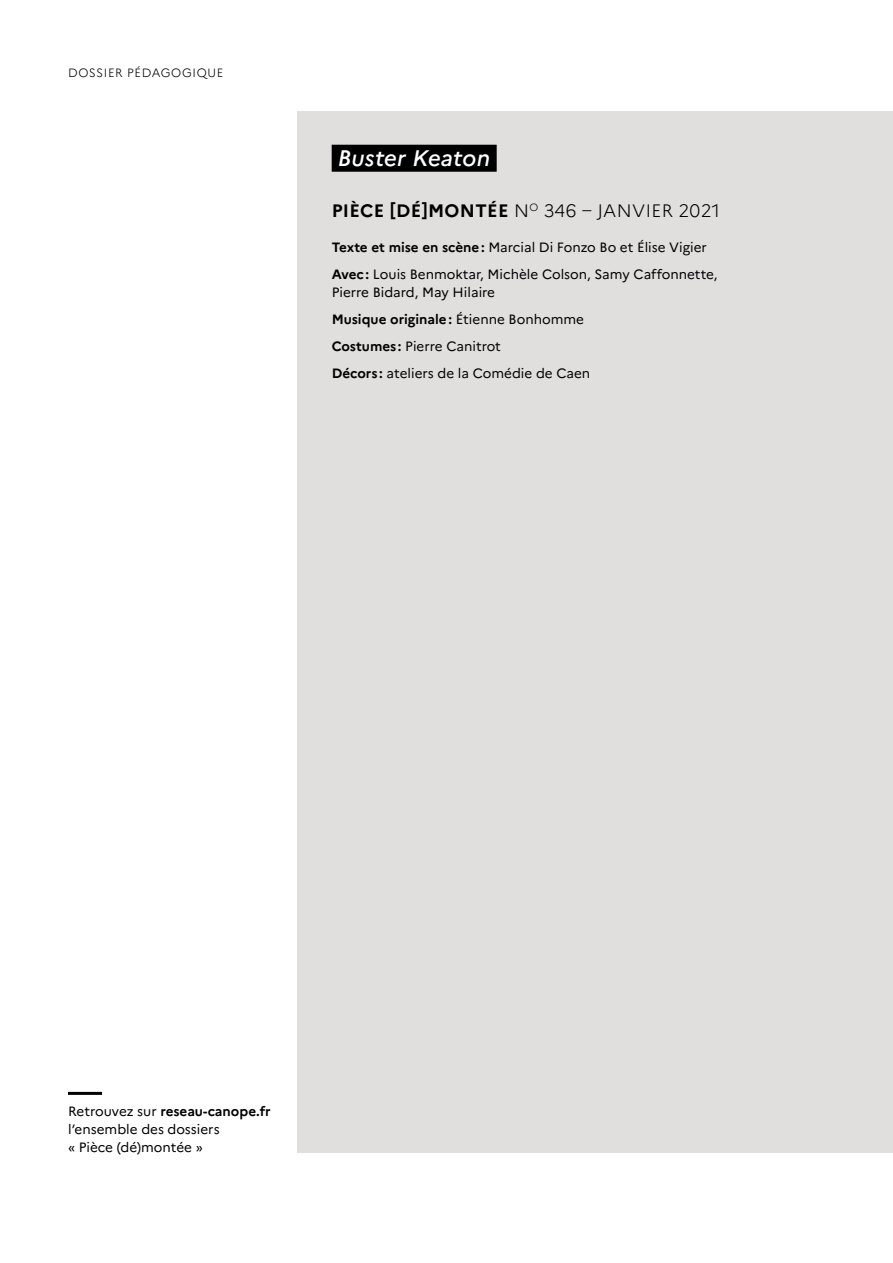
<style>
.page{position:relative;width:893px;height:1263px;background:#fff}
.page>*{position:absolute;margin:0;border:0;box-sizing:border-box;transform-origin:0 0}
.t1{font:italic 500 22.5px "Marianne";letter-spacing:.005em;color:#fff}
.t2{font:300 18px "Marianne";letter-spacing:.02em;color:#000}
.t3{font:13.5px/27px "Marianne";color:#000}
.t4{font:300 12px "Marianne";letter-spacing:.05em;color:#000}
.s1{font-weight:700}
</style>
<div class="page">
<hr style="left:68px;top:1092px;width:34px;height:3px;background:#000">
<div style="left:298px;top:111px;width:595px;height:1041px;background:#e1dede"></div>
<div style="left:332px;top:145px;width:165px;height:27px;background:#000"></div>
<p class="t4" style="left:68px;top:65px;width:157px">DOSSIER PÉDAGOGIQUE</p>
<h1 class="t1" style="left:338px;top:144px;width:154px">Buster Keaton</h1>
<h2 class="t2" style="left:332px;top:200px;width:390px"><span class="s1">PIÈCE [DÉ]MONTÉE</span> N<sup>O</sup> 346 – JANVIER 2021</h2>
<p class="t3" style="left:332px;top:234px;width:387px"><span class="s1">Texte et mise en scène:</span> Marcial Di Fonzo Bo et Élise Vigier<br><span class="s1">Avec:</span> Louis Benmoktar, Michèle Colson, Samy Caffonnette,</p>
<p class="t3" style="left:332px;top:279px;width:260px">Pierre Bidard, May Hilaire<br><span class="s1">Musique originale:</span> Étienne Bonhomme<br><span class="s1">Costumes :</span> Pierre Canitrot<br><span class="s1">Décors :</span> ateliers de la Comédie de Caen</p>
<p class="t3" style="left:68px;top:1102px;width:204px;line-height:18px">Retrouvez sur <span class="s1">reseau-canope.fr </span>l’ensemble des dossiers<br>« Pièce (dé)montée »</p>
</div>
